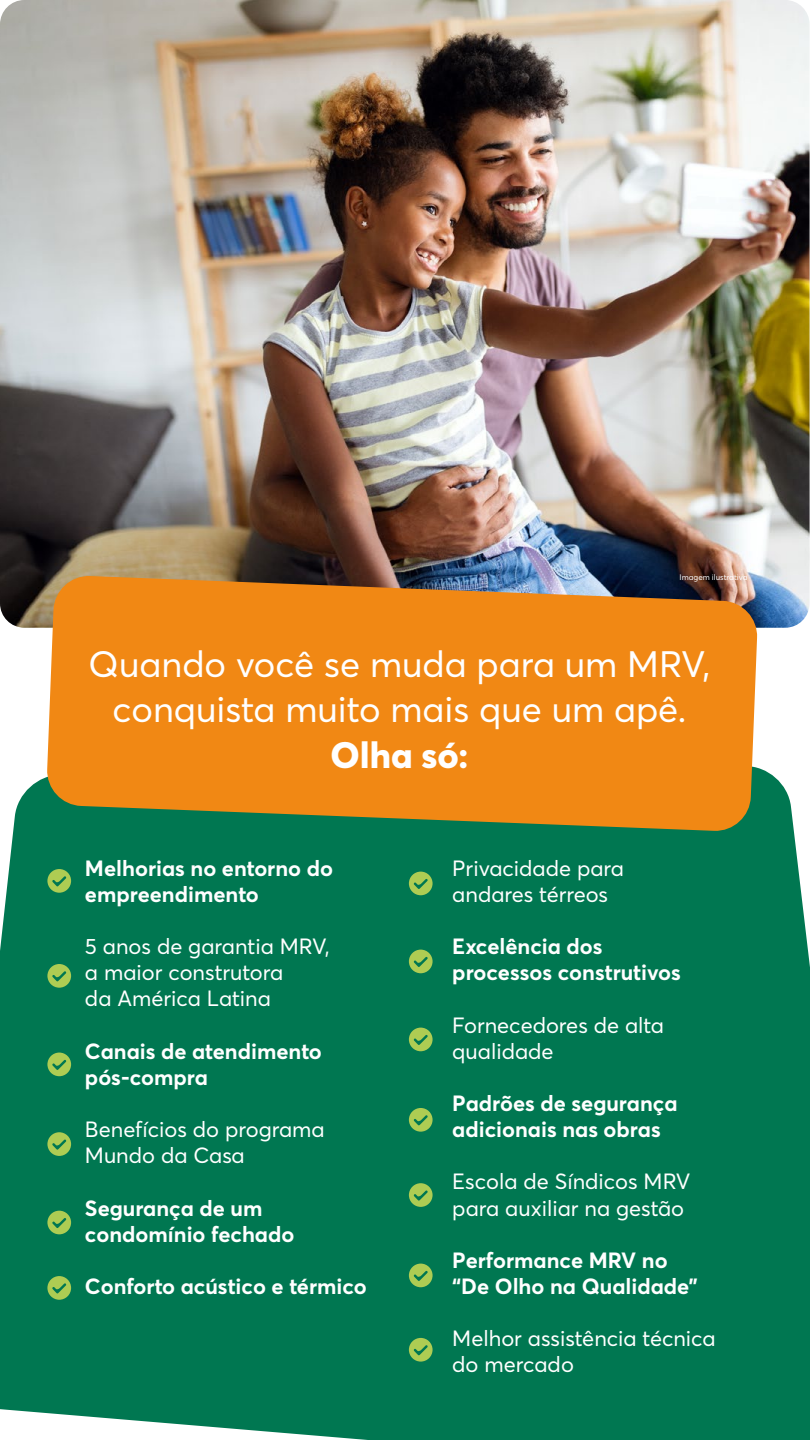
<style>
.page{position:relative;width:810px;height:1440px;background:#fff}
.page>*{position:absolute;margin:0;border:0;box-sizing:border-box;transform-origin:0 0}
.t1{font:36.3px/45.4px "Averta Std";color:#fff;text-align:center}
.t2{font:800 36.3px "Averta Std";color:#fff}
.t3{font:700 21.75px/26.2px "Averta Std";color:#fff}
.t4{font:21.75px/26.2px "Averta Std";color:#fff}
.t5{font:7.95px "Averta Std";color:#fff}
</style>
<div class="page">
<img style="left:0;top:0;width:810px;height:628px">
<div style="left:0;top:768px;width:810px;height:672px;background:#007751"></div>
<svg style="left:46px;top:575px;width:712px;height:257px;background:#da851d"></svg>
<svg style="left:47px;top:869px;width:24px;height:24px"></svg>
<svg style="left:409px;top:872px;width:24px;height:23px"></svg>
<svg style="left:409px;top:950px;width:24px;height:23px"></svg>
<svg style="left:409px;top:1028px;width:24px;height:23px"></svg>
<svg style="left:409px;top:1108px;width:24px;height:24px"></svg>
<svg style="left:409px;top:1183px;width:24px;height:24px"></svg>
<svg style="left:409px;top:1264px;width:24px;height:23px"></svg>
<svg style="left:409px;top:1338px;width:24px;height:24px"></svg>
<svg style="left:47px;top:964px;width:24px;height:24px"></svg>
<svg style="left:47px;top:1053px;width:24px;height:23px"></svg>
<svg style="left:47px;top:1132px;width:24px;height:24px"></svg>
<svg style="left:47px;top:1211px;width:24px;height:23px"></svg>
<svg style="left:47px;top:1276px;width:24px;height:24px"></svg>
<p class="t5" style="left:680px;top:572px;width:69px">Imagem ilustrativa</p>
<h1 class="t1" style="left:89px;top:640px;width:623px">Quando você se muda para um MRV, conquista muito mais que um apê.</h1>
<h1 class="t2" style="left:331px;top:729px;width:139px">Olha só:</h1>
<p class="t3" style="left:85px;top:854px;width:250px">Melhorias no entorno do empreendimento</p>
<p class="t4" style="left:85px;top:933px;width:246px">5 anos de garantia MRV, a maior construtora<br>da América Latina</p>
<p class="t3" style="left:85px;top:1037px;width:238px">Canais de atendimento pós-compra</p>
<p class="t4" style="left:85px;top:1115px;width:241px">Benefícios do programa<br>Mundo da Casa</p>
<p class="t3" style="left:85px;top:1194px;width:211px">Segurança de um condomínio fechado</p>
<p class="t3" style="left:85px;top:1272px;width:283px">Conforto acústico e térmico</p>
<p class="t4" style="left:452px;top:854px;width:173px">Privacidade para andares térreos</p>
<p class="t3" style="left:452px;top:932px;width:230px">Excelência dos processos construtivos</p>
<p class="t4" style="left:452px;top:1011px;width:213px">Fornecedores de alta qualidade</p>
<p class="t3" style="left:452px;top:1089px;width:227px">Padrões de segurança adicionais nas obras</p>
<p class="t4" style="left:452px;top:1168px;width:240px">Escola de Síndicos MRV para auxiliar na gestão</p>
<p class="t3" style="left:452px;top:1246px;width:247px">Performance MRV no “De Olho na Qualidade”</p>
<p class="t4" style="left:452px;top:1325px;width:265px">Melhor assistência técnica do mercado</p>
</div>
